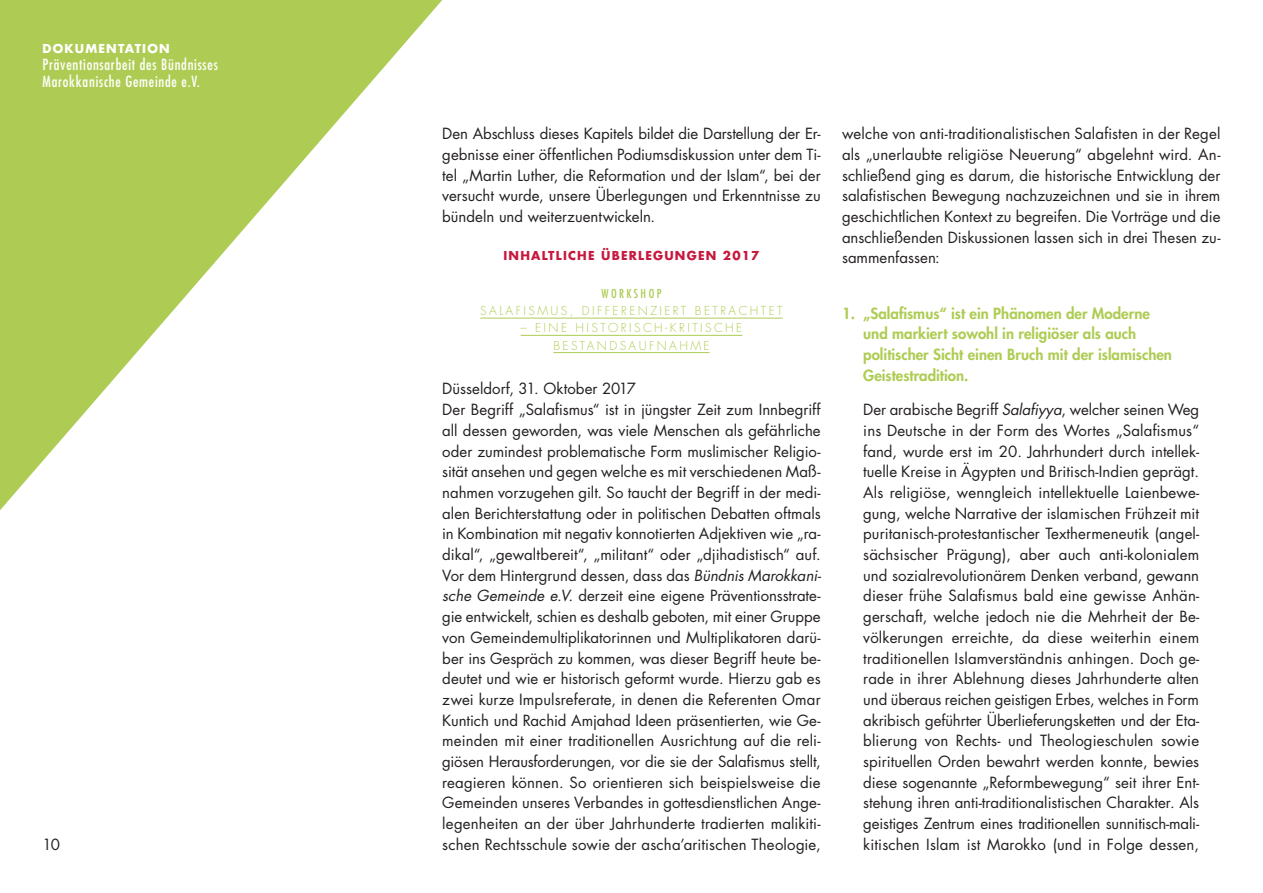
<style>
.page{position:relative;width:1263px;height:893px;background:#fff}
.page>*{position:absolute;margin:0;border:0;box-sizing:border-box;transform-origin:0 0}
.t1{font:15px/20.7px "Futura Std";color:#231f20;text-align:justify}
.t2{font:800 15px/20.7px "Futura Std";color:#aecc53}
.t3{font:condensed 15px/17.2px "Futura Std";letter-spacing:.05em;color:#fff}
.t4{font:300 12px/17.2px "Futura Std";letter-spacing:.2em;color:#aecc53;text-align:center}
.t5{font:700 12px "Futura Std";letter-spacing:.1em;color:#c7183e}
.t6{font:700 12px "Futura Std";letter-spacing:.1em;color:#fff}
.t7{font:condensed 12px "Futura Std";letter-spacing:.2em;color:#aecc53}
.s1{font-style:italic}
</style>
<div class="page">
<svg style="left:0;top:0;width:442px;height:510px;fill:#aecc53"></svg>
<hr style="left:480px;top:318px;width:303px;height:1px;background:#aecc53">
<hr style="left:521px;top:335px;width:221px;height:1px;background:#aecc53">
<hr style="left:553px;top:352px;width:157px;height:1px;background:#aecc53">
<p class="t6" style="left:43px;top:40px;width:129px">DOKUMENTATION</p>
<p class="t3" style="left:43px;top:56px;width:177px">Präventionsarbeit des Bündnisses<br>Marokkanische Gemeinde e.V.</p>
<p class="t1" style="left:43px;top:835px;width:19px">10</p>
<p class="t1" style="left:442px;top:123px;width:380px">Den Abschluss dieses Kapitels bildet die Darstellung der Er&shy;gebnisse einer öffentlichen Podiumsdiskussion unter dem Ti&shy;tel „Martin Luther, die Reformation und der Islam“, bei der versucht wurde, unsere Überlegungen und Erkenntnisse zu bündeln und weiterzuentwickeln.</p>
<p class="t5" style="left:503px;top:247px;width:257px">INHALTLICHE ÜBERLEGUNGEN 2017</p>
<p class="t7" style="left:601px;top:286px;width:61px">WORKSHOP</p>
<p class="t4" style="left:480px;top:302px;width:304px">SALAFISMUS, DIFFERENZIERT BETRACHTET</p>
<p class="t4" style="left:521px;top:320px;width:223px">– EINE HISTORISCH-KRITISCHE<br>BESTANDSAUFNAHME</p>
<p class="t1" style="left:442px;top:379px;width:380px;text-align:left">Düsseldorf, 31. Oktober 2017<br>Der Begriff „Salafismus“ ist in jüngster Zeit zum Innbegriff all dessen geworden, was viele Menschen als gefährliche oder zumindest problematische Form muslimischer Religio&shy;sität ansehen und gegen welche es mit verschiedenen Maß&shy;nahmen vorzugehen gilt. So taucht der Begriff in der medi&shy;alen Berichterstattung oder in politischen Debatten oftmals in Kombination mit negativ konnotierten Adjektiven wie „ra&shy;dikal“, „gewaltbereit“, „militant“ oder „djihadistisch“ auf.<br>Vor dem Hintergrund dessen, dass das <span class="s1">Bündnis Marokkani&shy;sche Gemeinde e.V.</span> derzeit eine eigene Präventionsstrate&shy;gie entwickelt, schien es deshalb geboten, mit einer Gruppe von Gemeindemultiplikatorinnen und Multiplikatoren darü&shy;ber ins Gespräch zu kommen, was dieser Begriff heute be&shy;deutet und wie er historisch geformt wurde. Hierzu gab es zwei kurze Impulsreferate, in denen die Referenten Omar Kuntich und Rachid Amjahad Ideen präsentierten, wie Ge&shy;meinden mit einer traditionellen Ausrichtung auf die reli&shy;giösen Herausforderungen, vor die sie der Salafismus stellt, reagieren können. So orientieren sich beispielsweise die Gemeinden unseres Verbandes in gottesdienstlichen Ange&shy;legenheiten an der über Jahrhunderte tradierten malikiti&shy;schen Rechtsschule sowie der ascha’aritischen Theologie,</p>
<p class="t1" style="left:842px;top:123px;width:380px">welche von anti-traditionalistischen Salafisten in der Regel als „unerlaubte religiöse Neuerung“ abgelehnt wird. An&shy;schließend ging es darum, die historische Entwicklung der salafistischen Bewegung nachzuzeichnen und sie in ihrem geschichtlichen Kontext zu begreifen. Die Vorträge und die anschließenden Diskussionen lassen sich in drei Thesen zu&shy;sammenfassen:</p>
<p class="t2" style="left:863px;top:303px;width:310px;text-indent:-21px">1. „Salafismus“ ist ein Phänomen der Moderne und markiert sowohl in religiöser als auch politischer Sicht einen Bruch mit der islamischen Geistestradition.</p>
<p class="t1" style="left:863px;top:399px;width:337px">Der arabische Begriff <span class="s1">Salafiyya</span>, welcher seinen Weg ins Deutsche in der Form des Wortes „Salafismus“ fand, wurde erst im 20. Jahrhundert durch intellek&shy;tuelle Kreise in Ägypten und Britisch-Indien geprägt.<br>Als religiöse, wenngleich intellektuelle Laienbewe&shy;gung, welche Narrative der islamischen Frühzeit mit puritanisch-protestantischer Texthermeneutik (angel&shy;sächsischer Prägung), aber auch anti-kolonialem und sozialrevolutionärem Denken verband, gewann dieser frühe Salafismus bald eine gewisse Anhän&shy;gerschaft, welche jedoch nie die Mehrheit der Be&shy;völkerungen erreichte, da diese weiterhin einem traditionellen Islamverständnis anhingen. Doch ge&shy;rade in ihrer Ablehnung dieses Jahrhunderte alten und überaus reichen geistigen Erbes, welches in Form akribisch geführter Überlieferungsketten und der Eta&shy;blierung von Rechts- und Theologieschulen sowie spirituellen Orden bewahrt werden konnte, bewies diese sogenannte „Reformbewegung“ seit ihrer Ent&shy;stehung ihren anti-traditionalistischen Charakter. Als geistiges Zentrum eines traditionellen sunnitisch-mali&shy;kitischen Islam ist Marokko (und in Folge dessen,</p>
</div>
